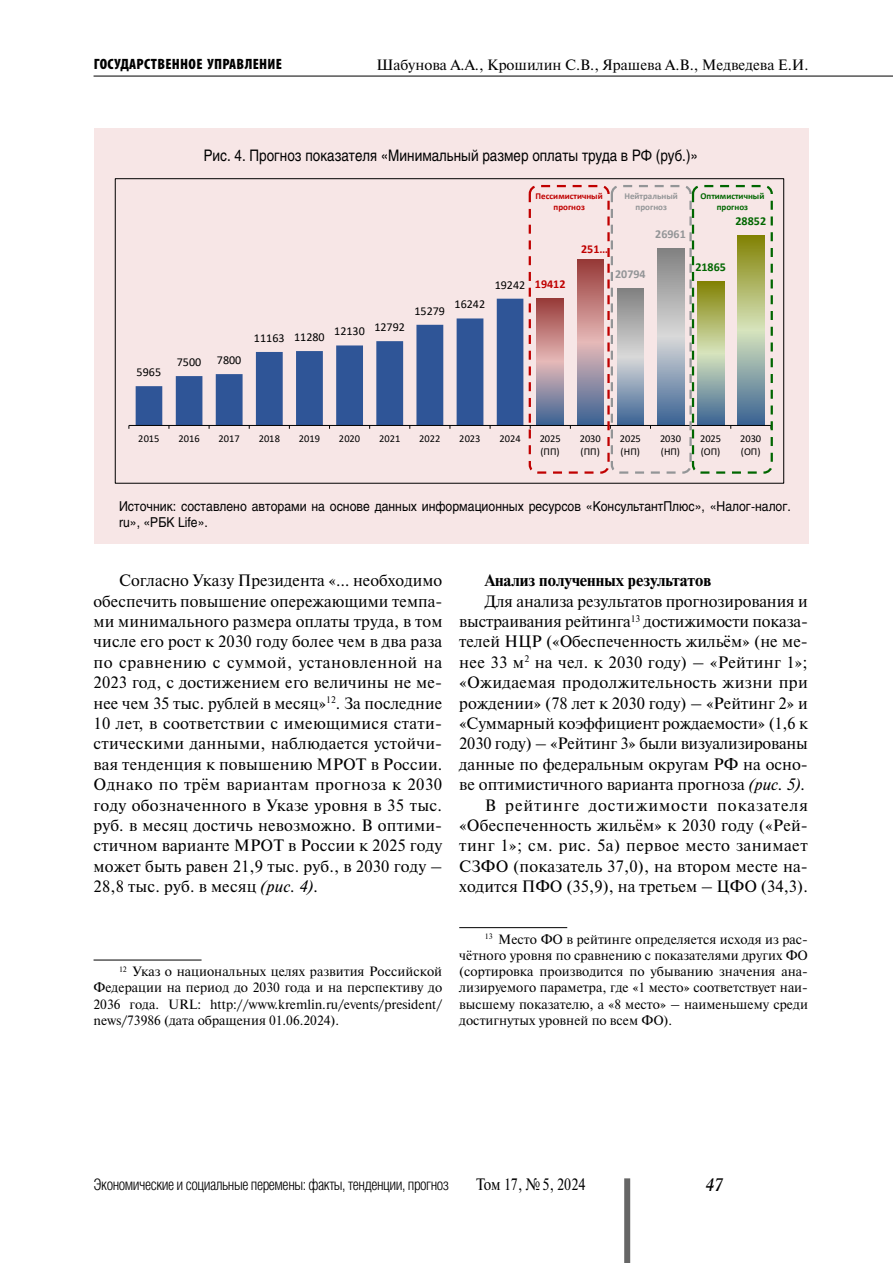
<style>
.page{position:relative;width:893px;height:1263px;background:#fff}
.page>*{position:absolute;margin:0;border:0;box-sizing:border-box;transform-origin:0 0}
.t1{font:italic 18px "Academy";color:#000}
.t2{font:16.5px/20.4px "Newton C";color:#000;text-align:justify}
.t3{font:700 16.5px "Newton C";color:#000}
.t4{font:16.5px "Newton C";color:#000;scale:.85 1}
.t5{font:15.75px "Helios";color:#000;scale:.85 1}
.t6{font:300 15.75px "Helios Cond";letter-spacing:-.03em;color:#000}
.t7{font:15px "Newton C";color:#000}
.t8{font:900 condensed 15px "Myriad Pro";letter-spacing:.02em;color:#000}
.t9{font:13.5px/16.2px "Newton C";color:#000;text-align:justify}
.t10{font:13.5px/16.2px "Helios";color:#000;scale:.9 1}
.t11{font:12px "Calibri";color:#000}
.t12{font:700 12px "Calibri";color:#939597}
.t13{font:700 12px "Calibri";color:#060}
.t14{font:700 12px "Calibri";color:#c00000}
.t15{font:10.5px/12.8px "Calibri";letter-spacing:-.005em;color:#000}
.t16{font:700 9px/10.9px "Calibri";color:#c00000;text-align:center}
.t17{font:700 9px/10.9px "Calibri";letter-spacing:.005em;color:#060;text-align:center}
.t18{font:700 9px/10.9px "Calibri";letter-spacing:.005em;color:#939597;text-align:center}
.s1{font-weight:700;color:#c00000}
.s2{font-style:italic}
</style>
<div class="page">
<div style="left:624px;top:1178px;width:6px;height:85px;background:#666"></div>
<hr style="left:94px;top:76px;width:799px;height:1px;background:#000">
<hr style="left:94px;top:960px;width:108px;height:1px;background:#000">
<hr style="left:459px;top:927px;width:108px;height:1px;background:#000">
<div style="left:94px;top:128px;width:714px;height:415px;background:#f7e6e6"></div>
<svg style="left:537px;top:298px;width:27px;height:127px;background:#a6828e"></svg>
<svg style="left:577px;top:260px;width:27px;height:165px;background:#a6828e"></svg>
<svg style="left:617px;top:288px;width:27px;height:137px;background:#9aa4b0"></svg>
<svg style="left:657px;top:248px;width:27px;height:177px;background:#9aa4b1"></svg>
<svg style="left:697px;top:281px;width:27px;height:144px;background:#99aa82"></svg>
<svg style="left:737px;top:235px;width:27px;height:190px;background:#99aa83"></svg>
<svg style="left:136px;top:299px;width:387px;height:126px"></svg>
<hr style="left:129px;top:425px;width:642px;height:1px;background:#000">
<div style="left:529px;top:185px;width:81px;height:289px;border:2px dashed #c00000;border-radius:8px"></div>
<div style="left:611px;top:185px;width:81px;height:289px;border:2px dashed #939597;border-radius:8px"></div>
<div style="left:692px;top:185px;width:81px;height:289px;border:2px dashed #060;border-radius:8px"></div>
<p class="t8" style="left:94px;top:54px;width:190px">ГОСУДАРСТВЕННОЕ УПРАВЛЕНИЕ</p>
<p class="t7" style="left:376px;top:56px;width:434px">Шабунова А.А., Крошилин С.В., Ярашева А.В., Медведева Е.И.</p>
<p class="t5" style="left:204px;top:146px;width:583px">Рис. 4. Прогноз показателя «Минимальный размер оплаты труда в РФ (руб.)»</p>
<p class="t16" style="left:535px;top:191px;width:69px">Пессимистичный прогноз</p>
<p class="t18" style="left:624px;top:191px;width:55px">Нейтральный прогноз</p>
<p class="t17" style="left:700px;top:191px;width:65px">Оптимистичный прогноз</p>
<p class="t11" style="left:137px;top:364px;width:26px">5965</p>
<p class="t11" style="left:177px;top:354px;width:26px">7500</p>
<p class="t11" style="left:217px;top:352px;width:26px">7800</p>
<p class="t11" style="left:254px;top:329px;width:72px">11163 11280</p>
<p class="t11" style="left:334px;top:321px;width:72px">12130 12792</p>
<p class="t11" style="left:414px;top:302px;width:32px">15279</p>
<p class="t11" style="left:455px;top:296px;width:32px">16242</p>
<p class="t11" style="left:495px;top:276px;width:72px">19242 <span class="s1">19412</span></p>
<p class="t14" style="left:581px;top:240px;width:28px">251…</p>
<p class="t12" style="left:615px;top:266px;width:32px">20794</p>
<p class="t12" style="left:655px;top:225px;width:32px">26961</p>
<p class="t13" style="left:695px;top:259px;width:32px">21865</p>
<p class="t13" style="left:735px;top:213px;width:32px">28852</p>
<p class="t15" style="left:138px;top:432px;width:23px">2015</p>
<p class="t15" style="left:178px;top:432px;width:23px">2016</p>
<p class="t15" style="left:219px;top:432px;width:23px">2017</p>
<p class="t15" style="left:259px;top:432px;width:23px">2018</p>
<p class="t15" style="left:299px;top:432px;width:23px">2019</p>
<p class="t15" style="left:339px;top:432px;width:23px">2020</p>
<p class="t15" style="left:379px;top:432px;width:23px">2021</p>
<p class="t15" style="left:419px;top:432px;width:23px">2022</p>
<p class="t15" style="left:459px;top:432px;width:23px">2023</p>
<p class="t15" style="left:499px;top:432px;width:23px">2024</p>
<p class="t15" style="left:540px;top:432px;width:22px">2025 (ПП)</p>
<p class="t15" style="left:580px;top:432px;width:22px">2030 (ПП)</p>
<p class="t15" style="left:620px;top:432px;width:22px">2025 (НП)</p>
<p class="t15" style="left:660px;top:432px;width:22px">2030 (НП)</p>
<p class="t15" style="left:700px;top:432px;width:22px">2025 (ОП)</p>
<p class="t15" style="left:740px;top:432px;width:22px">2030 (ОП)</p>
<p class="t10" style="left:119px;top:498px;width:748px">Источник: составлено авторами на основе данных информационных ресурсов «КонсультантПлюс», «Налог-налог. ru», «РБК Life».</p>
<p class="t2" style="left:94px;top:570px;width:350px;text-indent:26px">Согласно Указу Президента «… необходимо обеспечить повышение опережающими темпа&shy;ми минимального размера оплаты труда, в том числе его рост к 2030 году более чем в два раза по сравнению с суммой, установленной на 2023 год, с достижением его величины не ме&shy;нее чем 35 тыс. рублей в месяц»<sup>12</sup>. За последние 10 лет, в соответствии с имеющимися стати&shy;стическими данными, наблюдается устойчи&shy;вая тенденция к повышению МРОТ в России.<br>Однако по трём вариантам прогноза к 2030 году обозначенного в Указе уровня в 35 тыс. руб. в месяц достичь невозможно. В оптими&shy;стичном варианте МРОТ в России к 2025 году может быть равен 21,9 тыс. руб., в 2030 году – 28,8 тыс. руб. в месяц <span class="s2">(рис. 4).</span></p>
<p class="t9" style="left:94px;top:963px;width:350px;text-indent:26px"><sup>12</sup> Указ о национальных целях развития Российской Федерации на период до 2030 года и на перспективу до 2036 года. URL: http://www.kremlin.ru/events/president/ news/73986 (дата обращения 01.06.2024).</p>
<p class="t3" style="left:485px;top:571px;width:228px">Анализ полученных результатов</p>
<p class="t2" style="left:459px;top:591px;width:350px;text-align:right">Для анализа результатов прогнозирования и выстраивания рейтинга<sup>13</sup> достижимости показа&shy;телей НЦР («Обеспеченность жильём» (не ме&shy;нее 33 м<sup>2</sup> на чел. к 2030 году) – «Рейтинг 1»; «Ожидаемая продолжительность жизни при рождении» (78 лет к 2030 году) – «Рейтинг 2» и «Суммарный коэффициент рождаемости» (1,6 к 2030 году) – «Рейтинг 3» были визуализированы данные по федеральным округам РФ на осно&shy;ве оптимистичного варианта прогноза <span class="s2">(рис. 5).<br></span>В рейтинге достижимости показателя «Обеспеченность жильём» к 2030 году («Рей&shy;тинг 1»; см. рис. 5а) первое место занимает СЗФО (показатель 37,0), на втором месте на&shy;ходится ПФО (35,9), на третьем – ЦФО (34,3).</p>
<p class="t9" style="left:459px;top:931px;width:350px;text-indent:26px"><sup>13</sup> Место ФО в рейтинге определяется исходя из рас&shy;чётного уровня по сравнению с показателями других ФО (сортировка производится по убыванию значения ана&shy;лизируемого параметра, где «1 место» соответствует наи&shy;высшему показателю, а «8 место» – наименьшему среди достигнутых уровней по всем ФО).</p>
<p class="t6" style="left:94px;top:1176px;width:357px">Экономические и социальные перемены: факты, тенденции, прогноз</p>
<p class="t4" style="left:476px;top:1175px;width:130px">Том 17, №5, 2024</p>
<p class="t1" style="left:705px;top:1174px;width:19px">47</p>
</div>
